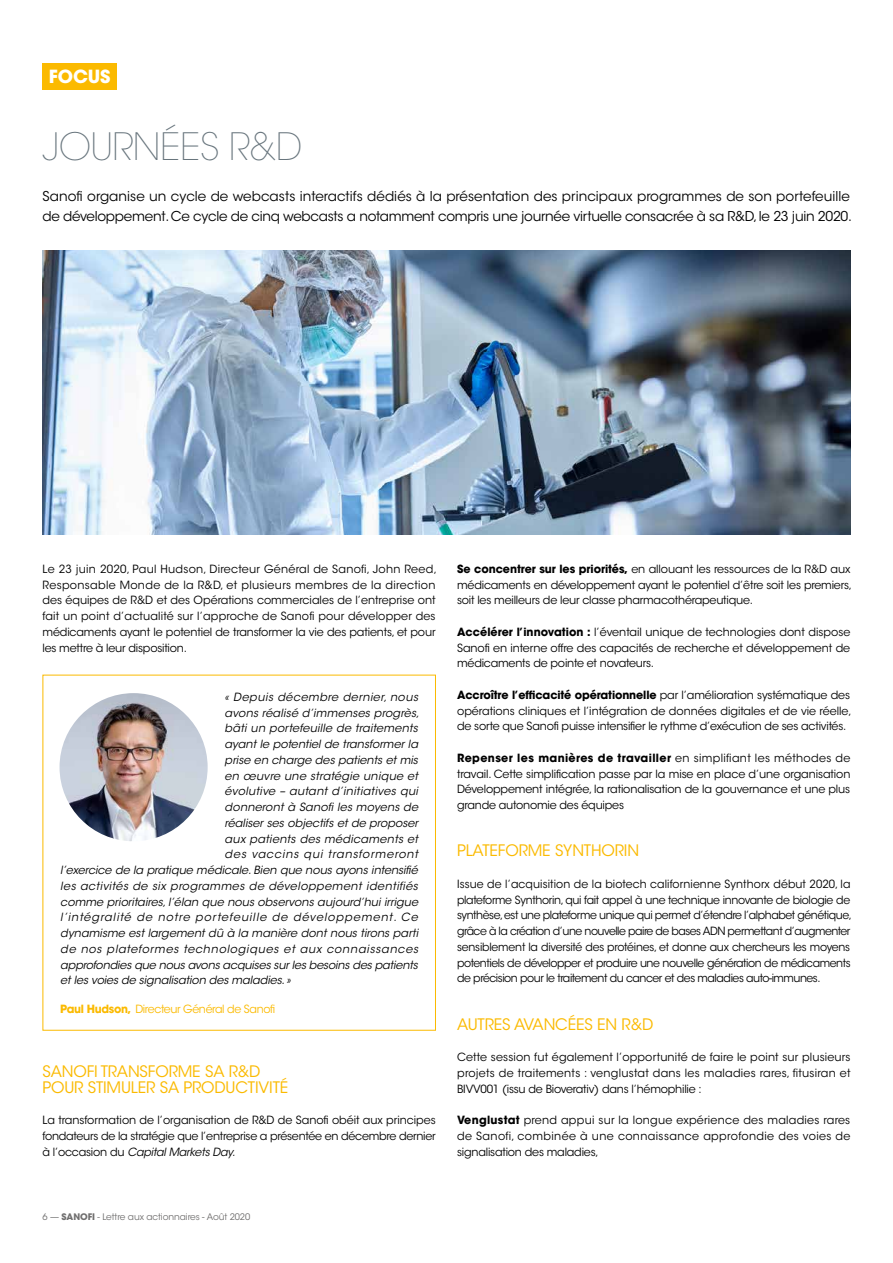
<style>
.page{position:relative;width:893px;height:1263px;background:#fff}
.page>*{position:absolute;margin:0;border:0;box-sizing:border-box;transform-origin:0 0}
.t1{font:200 37.5px "ITC Avant Garde Std";letter-spacing:-.015em;color:#68757d}
.t2{font:700 18px "ITC Avant Garde Std";letter-spacing:-.01em;color:#fff}
.t3{font:15.75px/15.8px "ITC Avant Garde Std";letter-spacing:-.01em;color:#fbba00}
.t4{font:13.5px/20.2px "ITC Avant Garde Std";letter-spacing:-.02em;color:#000}
.t5{font:11.25px/15.8px "ITC Avant Garde Std";letter-spacing:-.02em;color:#000;text-align:justify}
.t6{font:11.25px/15.8px "ITC Avant Garde Std";letter-spacing:-.04em;color:#000}
.t7{font:italic 11.25px "ITC Avant Garde Std";letter-spacing:.005em;color:#000}
.t8{font:italic 11.25px "ITC Avant Garde Std";letter-spacing:.04em;color:#000}
.t9{font:italic 11.25px "ITC Avant Garde Std";letter-spacing:-.015em;color:#000}
.t10{font:italic 11.25px "ITC Avant Garde Std";letter-spacing:.025em;color:#000}
.t11{font:italic 11.25px "ITC Avant Garde Std";letter-spacing:.085em;color:#000}
.t12{font:italic 11.25px "ITC Avant Garde Std";letter-spacing:.065em;color:#000}
.t13{font:11.25px "ITC Avant Garde Std";letter-spacing:-.03em;color:#fbba00}
.t14{font:italic 11.25px "ITC Avant Garde Std";letter-spacing:.03em;color:#000}
.t15{font:italic 11.25px "ITC Avant Garde Std";letter-spacing:.075em;color:#000}
.t16{font:9px "ITC Avant Garde Std";letter-spacing:-.01em;color:#706f6f}
.s1{font-weight:700}
.s2{font-style:italic}
</style>
<div class="page">
<div style="left:43px;top:64px;width:74px;height:26px;background:#fbba00"></div>
<img style="left:43px;top:251px;width:807px;height:284px">
<img style="left:60px;top:693px;width:148px;height:148px;border-radius:74px">
<h2 class="t2" style="left:49px;top:65px;width:63px">FOCUS</h2>
<h3 class="t1" style="left:43px;top:125px;width:261px">JOURNÉES R&amp;D</h3>
<p class="t4" style="left:43px;top:186px;width:811px">Sanofi organise un cycle de webcasts interactifs dédiés à la présentation des principaux programmes de son portefeuille de développement. Ce cycle de cinq webcasts a notamment compris une journée virtuelle consacrée à sa R&amp;D, le 23 juin 2020.</p>
<p class="t5" style="left:43px;top:561px;width:396px">Le 23 juin 2020, Paul Hudson, Directeur Général de Sanofi, John Reed, Responsable Monde de la R&amp;D, et plusieurs membres de la direction des équipes de R&amp;D et des Opérations commerciales de l’entreprise ont fait un point d’actualité sur l’approche de Sanofi pour développer des médicaments ayant le potentiel de transformer la vie des patients, et pour les mettre à leur disposition.</p>
<p class="t8" style="left:225px;top:690px;width:195px">« Depuis décembre dernier, nous</p>
<p class="t7" style="left:225px;top:706px;width:196px">avons réalisé d’immenses progrès,</p>
<p class="t7" style="left:225px;top:721px;width:195px">bâti un portefeuille de traitements</p>
<p class="t7" style="left:225px;top:737px;width:195px">ayant le potentiel de transformer la</p>
<p class="t7" style="left:225px;top:753px;width:195px">prise en charge des patients et mis</p>
<p class="t10" style="left:225px;top:769px;width:195px">en œuvre une stratégie unique et</p>
<p class="t14" style="left:225px;top:784px;width:195px">évolutive – autant d’initiatives qui</p>
<p class="t7" style="left:225px;top:800px;width:195px">donneront à Sanofi les moyens de</p>
<p class="t7" style="left:225px;top:816px;width:195px">réaliser ses objectifs et de proposer</p>
<p class="t10" style="left:225px;top:832px;width:195px">aux patients des médicaments et</p>
<p class="t15" style="left:225px;top:847px;width:195px">des vaccins qui transformeront</p>
<p class="t7" style="left:60px;top:863px;width:359px">l’exercice de la pratique médicale. Bien que nous ayons intensifié</p>
<p class="t8" style="left:60px;top:879px;width:359px">les activités de six programmes de développement identifiés</p>
<p class="t7" style="left:60px;top:895px;width:359px">comme prioritaires, l’élan que nous observons aujourd’hui irrigue</p>
<p class="t11" style="left:60px;top:910px;width:359px">l’intégralité de notre portefeuille de développement. Ce</p>
<p class="t7" style="left:60px;top:926px;width:360px">dynamisme est largement dû à la manière dont nous tirons parti</p>
<p class="t12" style="left:60px;top:942px;width:359px">de nos plateformes technologiques et aux connaissances</p>
<p class="t9" style="left:60px;top:958px;width:359px">approfondies que nous avons acquises sur les besoins des patients</p>
<p class="t7" style="left:60px;top:973px;width:232px">et les voies de signalisation des maladies. »</p>
<p class="t13" style="left:60px;top:1002px;width:217px"><span class="s1">Paul Hudson,</span> Directeur Général de Sanofi</p>
<h4 class="t3" style="left:43px;top:1063px;width:247px">SANOFI TRANSFORME SA R&amp;D<br>POUR STIMULER SA PRODUCTIVITÉ</h4>
<p class="t5" style="left:43px;top:1112px;width:395px">La transformation de l’organisation de R&amp;D de Sanofi obéit aux principes fondateurs de la stratégie que l’entreprise a présentée en décembre dernier à l’occasion du <span class="s2">Capital Markets Day.</span></p>
<p class="t5" style="left:457px;top:561px;width:396px;text-align:left"><span class="s1">Se concentrer sur les priorités,</span> en allouant les ressources de la R&amp;D aux médicaments en développement ayant le potentiel d’être soit les premiers, soit les meilleurs de leur classe pharmacothérapeutique.</p>
<p class="t5" style="left:457px;top:624px;width:395px"><span class="s1">Accélérer l’innovation :</span> l’éventail unique de technologies dont dispose Sanofi en interne offre des capacités de recherche et développement de médicaments de pointe et novateurs.</p>
<p class="t5" style="left:457px;top:687px;width:396px;text-align:left"><span class="s1">Accroître l’efficacité opérationnelle</span> par l’amélioration systématique des opérations cliniques et l’intégration de données digitales et de vie réelle, de sorte que Sanofi puisse intensifier le rythme d’exécution de ses activités.</p>
<p class="t5" style="left:457px;top:750px;width:395px"><span class="s1">Repenser les manières de travailler</span> en simplifiant les méthodes de travail. Cette simplification passe par la mise en place d’une organisation Développement intégrée, la rationalisation de la gouvernance et une plus grande autonomie des équipes</p>
<h4 class="t3" style="left:457px;top:843px;width:183px">PLATEFORME SYNTHORIN</h4>
<p class="t6" style="left:457px;top:876px;width:396px">Issue de l’acquisition de la biotech californienne Synthorx début 2020, la plateforme Synthorin, qui fait appel à une technique innovante de biologie de synthèse, est une plateforme unique qui permet d’étendre l’alphabet génétique, grâce à la création d’une nouvelle paire de bases ADN permettant d’augmenter sensiblement la diversité des protéines, et donne aux chercheurs les moyens potentiels de développer et produire une nouvelle génération de médicaments de précision pour le traitement du cancer et des maladies auto-immunes.</p>
<h4 class="t3" style="left:457px;top:1016px;width:198px">AUTRES AVANCÉES EN R&amp;D</h4>
<p class="t5" style="left:457px;top:1049px;width:395px">Cette session fut également l’opportunité de faire le point sur plusieurs projets de traitements : venglustat dans les maladies rares, fitusiran et BIVV001 (issu de Bioverativ) dans l’hémophilie :</p>
<p class="t5" style="left:457px;top:1112px;width:395px"><span class="s1">Venglustat</span> prend appui sur la longue expérience des maladies rares de Sanofi, combinée à une connaissance approfondie des voies de signalisation des maladies,</p>
<p class="t16" style="left:43px;top:1212px;width:209px">6 — <span class="s1">SANOFI</span> - Lettre aux actionnaires - Août 2020</p>
</div>
